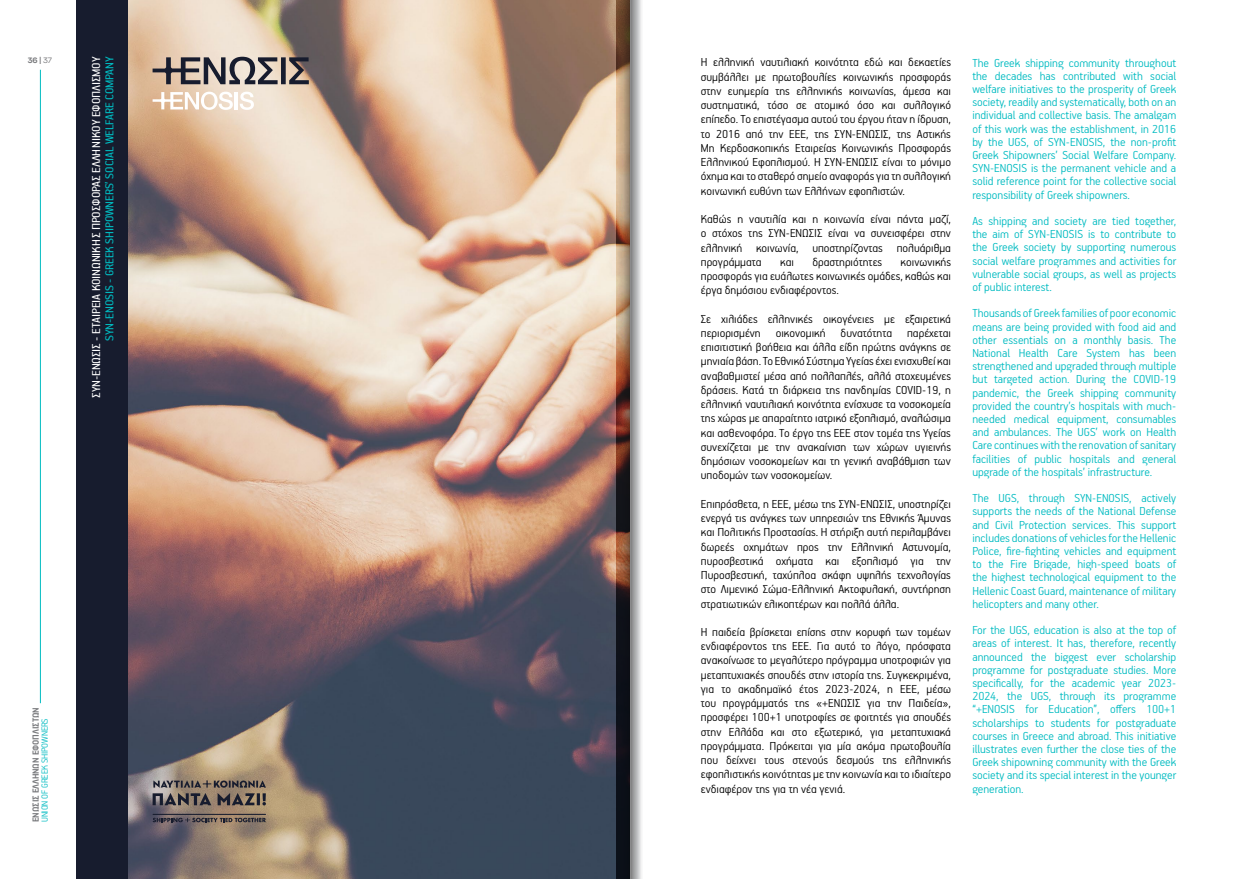
<style>
.page{position:relative;width:1259px;height:879px;background:#fff}
.page>*{position:absolute;margin:0;border:0;box-sizing:border-box;transform-origin:0 0}
.t1{font:300 13px/14.2px "PF Handbook Pro";color:#000;text-align:justify}
.t2{font:300 13px/13.2px "PF Handbook Pro";color:#00bbc1;text-align:justify}
.t3{font:13px "PF Handbook Pro";letter-spacing:-.01em;color:#fff}
.t4{font:13px "PF Handbook Pro";letter-spacing:-.01em;color:#00bbc1}
.t5{font:700 10px "PF Handbook Pro";letter-spacing:-.01em;color:#77787b}
.t6{font:300 10px "PF Handbook Pro";letter-spacing:-.01em;color:#00bbc1}
.t7{font:700 7.7px "Zona Pro";color:#77787b}
.s1{font-weight:400}
</style>
<div class="page">
<img style="left:128px;top:0;width:488px;height:879px">
<div style="left:76px;top:0;width:52px;height:879px;background:#171c2e"></div>
<svg style="left:153px;top:92px;width:80px;height:18px"></svg>
<hr style="left:235px;top:92px;width:3px;height:17px;background:#fff">
<svg style="left:240px;top:92px;width:14px;height:18px"></svg>
<svg style="left:153px;top:57px;width:156px;height:27px;background:#8c827e"></svg>
<hr style="left:153px;top:814px;width:113px;height:1px;background:#171c2e">
<svg style="left:153px;top:780px;width:113px;height:25px;background:#72675f"></svg>
<svg style="left:153px;top:818px;width:113px;height:4px"></svg>
<hr style="left:40px;top:70px;width:1px;height:633px;background:#00bbc1">
<svg style="left:616px;top:0;width:7px;height:879px;background:#6a4e40"></svg>
<div style="left:629px;top:0;width:14px;height:879px;background:#eeeeef"></div>
<svg style="left:623px;top:0;width:8px;height:879px;background:#5c4b41"></svg>
<svg style="left:631px;top:0;width:9px;height:879px;background:#aeafb0"></svg>
<p class="t7" style="left:28px;top:55px;width:26px">36 | <span class="s1">37</span></p>
<p class="t5" style="left:30px;top:822px;width:116px;rotate:-90deg">ΕΝΩΣΙΣ ΕΛΛΗΝΩΝ ΕΦΟΠΛΙΣΤΩΝ</p>
<p class="t6" style="left:39px;top:822px;width:106px;rotate:-90deg">UNION OF GREEK SHIPOWNERS</p>
<p class="t3" style="left:91px;top:398px;width:342px;rotate:-90deg">ΣΥΝ-ΕΝΩΣΙΣ - ΕΤΑΙΡΕΙΑ ΚΟΙΝΩΝΙΚΗΣ ΠΡΟΣΦΟΡΑΣ ΕΛΛΗΝΙΚΟΥ ΕΦΟΠΛΙΣΜΟΥ</p>
<p class="t4" style="left:102px;top:341px;width:286px;rotate:-90deg">SYN-ENOSIS - GREEK SHIPOWNERS’ SOCIAL WELFARE COMPANY</p>
<p class="t1" style="left:701px;top:55px;width:252px">Η ελληνική ναυτιλιακή κοινότητα εδώ και δεκαετίες συμβάλλει με πρωτοβουλίες κοινωνικής προσφοράς στην ευημερία της ελληνικής κοινωνίας, άμεσα και συστηματικά, τόσο σε ατομικό όσο και συλλογικό επίπεδο. Το επιστέγασμα αυτού του έργου ήταν η ίδρυση, το 2016 από την ΕΕΕ, της ΣΥΝ-ΕΝΩΣΙΣ, της Αστικής Μη Κερδοσκοπικής Εταιρείας Κοινωνικής Προσφοράς Ελληνικού Εφοπλισμού. Η ΣΥΝ-ΕΝΩΣΙΣ είναι το μόνιμο όχημα και το σταθερό σημείο αναφοράς για τη συλλογική κοινωνική ευθύνη των Ελλήνων εφοπλιστών.</p>
<p class="t3" style="left:88px;top:398px;width:342px;rotate:-90deg">ΣΥΝ-ΕΝΩΣΙΣ - ΕΤΑΙΡΕΙΑ ΚΟΙΝΩΝΙΚΗΣ ΠΡΟΣΦΟΡΑΣ ΕΛΛΗΝΙΚΟΥ ΕΦΟΠΛΙΣΜΟΥ</p>
<p class="t1" style="left:701px;top:211px;width:252px">Καθώς η ναυτιλία και η κοινωνία είναι πάντα μαζί, ο στόχος της ΣΥΝ-ΕΝΩΣΙΣ είναι να συνεισφέρει στην ελληνική κοινωνία, υποστηρίζοντας πολυάριθμα προγράμματα</p>
<p class="t1" style="left:780px;top:254px;width:15px">και</p>
<p class="t1" style="left:812px;top:254px;width:71px">δραστηριότητες</p>
<p class="t1" style="left:701px;top:254px;width:252px;text-indent:200px">κοινωνικής προσφοράς για ευάλωτες κοινωνικές ομάδες, καθώς και έργα δημόσιου ενδιαφέροντος.</p>
<p class="t1" style="left:701px;top:311px;width:252px">Σε χιλιάδες ελληνικές οικογένειες με εξαιρετικά περιορισμένη οικονομική δυνατότητα παρέχεται επισιτιστική βοήθεια και άλλα είδη πρώτης ανάγκης σε μηνιαία βάση. Το Εθνικό Σύστημα Υγείας έχει ενισχυθεί και αναβαθμιστεί μέσα από πολλαπλές, αλλά στοχευμένες δράσεις. Κατά τη διάρκεια της πανδημίας COVID-19, η ελληνική ναυτιλιακή κοινότητα ενίσχυσε τα νοσοκομεία της χώρας με απαραίτητο ιατρικό εξοπλισμό, αναλώσιμα και ασθενοφόρα. Το έργο της ΕΕΕ στον τομέα της Υγείας συνεχίζεται με την ανακαίνιση των χώρων υγιεινής δημόσιων νοσοκομείων και τη γενική αναβάθμιση των υποδομών των νοσοκομείων.</p>
<p class="t1" style="left:701px;top:496px;width:252px">Επιπρόσθετα, η ΕΕΕ, μέσω της ΣΥΝ-ΕΝΩΣΙΣ, υποστηρίζει ενεργά τις ανάγκες των υπηρεσιών της Εθνικής Άμυνας και Πολιτικής Προστασίας. Η στήριξη αυτή περιλαμβάνει δωρεές οχημάτων προς την Ελληνική Αστυνομία, πυροσβεστικά οχήματα και εξοπλισμό για την Πυροσβεστική, ταχύπλοα σκάφη υψηλής τεχνολογίας στο Λιμενικό Σώμα-Ελληνική Ακτοφυλακή, συντήρηση στρατιωτικών ελικοπτέρων και πολλά άλλα.</p>
<p class="t1" style="left:701px;top:624px;width:252px">Η παιδεία βρίσκεται επίσης στην κορυφή των τομέων ενδιαφέροντος της ΕΕΕ. Για αυτό το λόγο, πρόσφατα ανακοίνωσε το μεγαλύτερο πρόγραμμα υποτροφιών για μεταπτυχιακές σπουδές στην ιστορία της. Συγκεκριμένα, για το ακαδημαϊκό έτος 2023-2024, η ΕΕΕ, μέσω του προγράμματός της «+ΕΝΩΣΙΣ για την Παιδεία», προσφέρει 100+1 υποτροφίες σε φοιτητές για σπουδές στην Ελλάδα και στο εξωτερικό, για μεταπτυχιακά προγράμματα. Πρόκειται για μία ακόμα πρωτοβουλία που δείχνει τους στενούς δεσμούς της ελληνικής εφοπλιστικής κοινότητας με την κοινωνία και το ιδιαίτερο ενδιαφέρον της για τη νέα γενιά.</p>
<p class="t2" style="left:972px;top:56px;width:205px">The Greek shipping community throughout the decades has contributed with social welfare initiatives to the prosperity of Greek society, readily and systematically, both on an individual and collective basis. The amalgam of this work was the establishment, in 2016 by the UGS, of SYN-ENOSIS, the non-profit Greek Shipowners’ Social Welfare Company.<br>SYN-ENOSIS is the permanent vehicle and a solid reference point for the collective social responsibility of Greek shipowners.</p>
<p class="t2" style="left:972px;top:214px;width:205px">As shipping and society are tied together, the aim of SYN-ENOSIS is to contribute to the Greek society by supporting numerous social welfare programmes and activities for vulnerable social groups, as well as projects of public interest.</p>
<p class="t2" style="left:972px;top:306px;width:205px">Thousands of Greek families of poor economic means are being provided with food aid and other essentials on a monthly basis. The National Health Care System has been strengthened and upgraded through multiple but targeted action. During the COVID-19 pandemic, the Greek shipping community provided the country’s hospitals with much&shy;needed medical equipment, consumables and ambulances. The UGS’ work on Health Care continues with the renovation of sanitary facilities of public hospitals and general upgrade of the hospitals’ infrastructure.</p>
<p class="t2" style="left:972px;top:491px;width:205px">The UGS, through SYN-ENOSIS, actively supports the needs of the National Defense and Civil Protection services. This support includes donations of vehicles for the Hellenic Police, fire-fighting vehicles and equipment to the Fire Brigade, high-speed boats of the highest technological equipment to the Hellenic Coast Guard, maintenance of military helicopters and many other.</p>
<p class="t2" style="left:972px;top:623px;width:205px">For the UGS, education is also at the top of areas of interest. It has, therefore, recently announced the biggest ever scholarship programme for postgraduate studies. More specifically, for the academic year 2023- 2024, the UGS, through its programme “+ENOSIS for Education”, offers 100+1 scholarships to students for postgraduate courses in Greece and abroad. This initiative illustrates even further the close ties of the Greek shipowning community with the Greek society and its special interest in the younger generation.</p>
</div>
